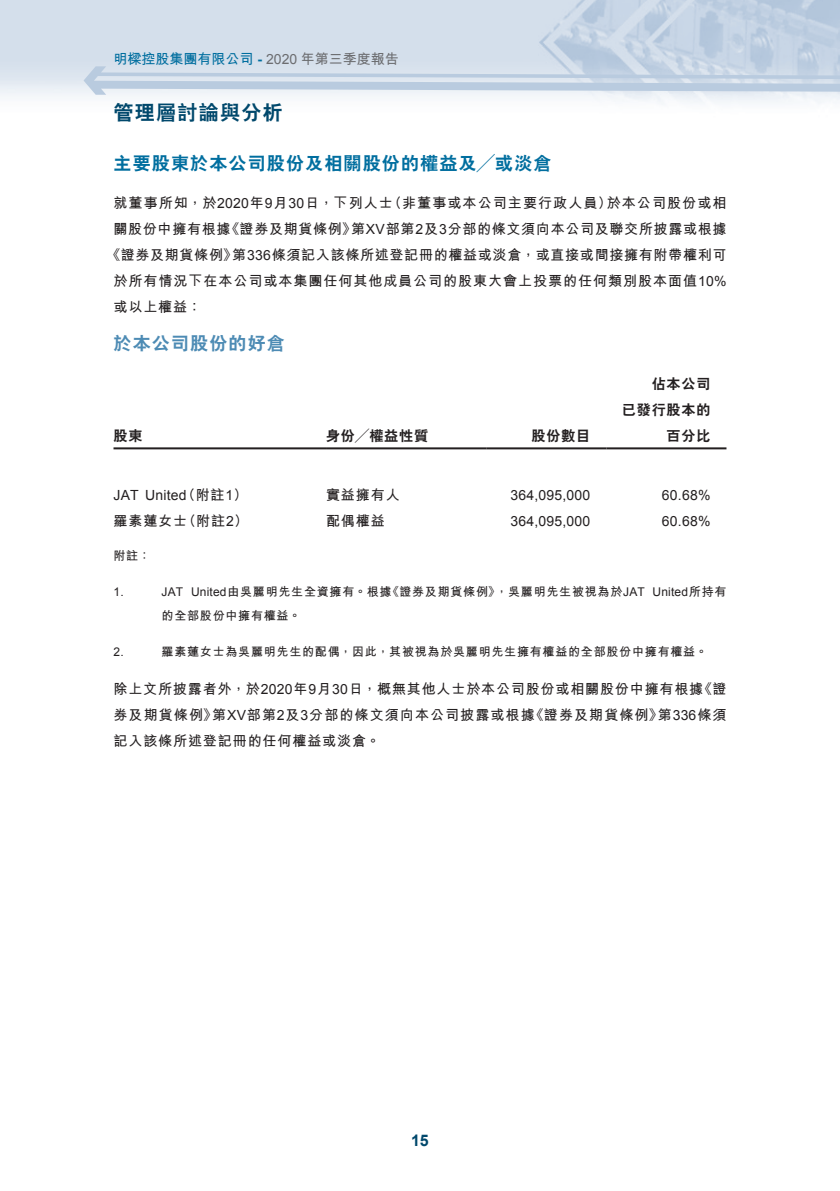
<style>
.page{position:relative;width:840px;height:1191px;background:#fff}
.page>*{position:absolute;margin:0;border:0;box-sizing:border-box;transform-origin:0 0}
.t1{font:800 20px "C Hei 2 HK";letter-spacing:.065em;color:#00486c}
.t2{font:800 18px "C Hei 2 HK";letter-spacing:.065em;color:#006e9f}
.t3{font:800 18px "C Hei 2 HK";letter-spacing:.065em;color:#4d8bb4}
.t4{font:700 16px "Arial";color:#00486c}
.t5{font:700 14px/26px "M Hei HK";letter-spacing:.065em;color:#231f20}
.t6{font:14px "Arial";letter-spacing:.015em;color:#231f20}
.t7{font:800 14px/26px "C Hei 2 HK";letter-spacing:.065em;color:#231f20;text-align:right}
.t8{font:700 14px "M Hei HK";color:#006e9f}
.t9{font:700 12px "M Hei HK";letter-spacing:.065em;color:#231f20}
.t10{font:12px "Arial";letter-spacing:.015em;color:#231f20}
.s1{font-family:"Arial"}
.s2{font-family:"Arial";font-weight:400;color:#6c6d70}
.s3{color:#6c6d70}
.s4{font-family:"Arial";font-weight:400}
.s5{font-family:"M Hei HK";font-weight:700}
</style>
<div class="page">
<img style="left:0;top:0;width:839px;height:450px">
<svg style="left:83px;top:66px;width:756px;height:29px;background:#cedae8"></svg>
<hr style="left:113px;top:447px;width:213px;height:2px;background:#231f20">
<hr style="left:326px;top:447px;width:160px;height:2px;background:#231f20">
<hr style="left:486px;top:447px;width:120px;height:2px;background:#231f20">
<hr style="left:606px;top:447px;width:120px;height:2px;background:#231f20">
<p class="t8" style="left:113px;top:48px;width:287px">明樑控股集團有限公司 <span class="s1">-</span> <span class="s2">2020</span> <span class="s3">年第三季度報告</span></p>
<h1 class="t1" style="left:113px;top:99px;width:170px">管理層討論與分析</h1>
<p class="t2" style="left:113px;top:151px;width:439px">主要股東於本公司股份及相關股份的權益及╱或淡倉</p>
<p class="t5" style="left:387px;top:189px;width:225px">（非董事或本公司主要行政人員）</p>
<p class="t5" style="left:351px;top:189px;width:377px;text-indent:-237px">就董事所知，於<span class="s4">2020</span>年<span class="s4">9</span>月<span class="s4">30</span>日，下列人士<br>第<span class="s4">XV</span>部第<span class="s4">2</span>及<span class="s4">3</span>分部的條文須向本公司及聯交所披露或根據</p>
<p class="t5" style="left:606px;top:189px;width:121px">於本公司股份或相</p>
<p class="t5" style="left:225px;top:215px;width:132px">《證券及期貨條例》</p>
<p class="t5" style="left:113px;top:215px;width:118px">關股份中擁有根據</p>
<p class="t5" style="left:232px;top:241px;width:495px">第<span class="s4">336</span>條須記入該條所述登記冊的權益或淡倉，或直接或間接擁有附帶權利可</p>
<p class="t5" style="left:113px;top:241px;width:614px;text-indent:-7px">《證券及期貨條例》<br>於所有情況下在本公司或本集團任何其他成員公司的股東大會上投票的任何類別股本面值<span class="s4">10%</span>或以上權益：</p>
<p class="t3" style="left:113px;top:331px;width:173px">於本公司股份的好倉</p>
<p class="t7" style="left:113px;top:422px;width:30px">股東</p>
<p class="t7" style="left:326px;top:422px;width:103px">身份╱權益性質</p>
<p class="t7" style="left:531px;top:422px;width:60px">股份數目</p>
<p class="t7" style="left:621px;top:370px;width:90px">佔本公司<br>已發行股本的百分比</p>
<p class="t5" style="left:181px;top:480px;width:67px">（附註 ）<span class="s4">1</span></p>
<p class="t6" style="left:113px;top:485px;width:74px">JAT United</p>
<p class="t5" style="left:326px;top:480px;width:75px">實益擁有人</p>
<p class="t6" style="left:510px;top:485px;width:81px">364,095,000</p>
<p class="t6" style="left:661px;top:485px;width:50px">60.68%</p>
<p class="t5" style="left:182px;top:506px;width:67px">（附註 ）<span class="s4">2</span></p>
<p class="t5" style="left:113px;top:506px;width:75px">羅素蓮女士</p>
<p class="t9" style="left:113px;top:547px;width:38px">附註：</p>
<p class="t5" style="left:326px;top:506px;width:60px">配偶權益</p>
<p class="t6" style="left:510px;top:511px;width:81px">364,095,000</p>
<p class="t6" style="left:661px;top:511px;width:50px">60.68%</p>
<p class="t10" style="left:113px;top:584px;width:12px">1.</p>
<p class="t10" style="left:113px;top:644px;width:12px">2.</p>
<p class="t10" style="left:161px;top:584px;width:23px">JAT</p>
<p class="t9" style="left:387px;top:583px;width:114px">《證券及期貨條例》</p>
<p class="t9" style="left:191px;top:583px;width:202px"><span class="s4">United</span>由吳麗明先生全資擁有。根據</p>
<p class="t9" style="left:495px;top:583px;width:150px">，吳麗明先生被視為於<span class="s4">JAT</span></p>
<p class="t10" style="left:652px;top:584px;width:75px">United<span class="s5">所持有</span></p>
<p class="t9" style="left:161px;top:607px;width:141px">的全部股份中擁有權益。</p>
<p class="t9" style="left:161px;top:643px;width:547px">羅素蓮女士為吳麗明先生的配偶，因此，其被視為於吳麗明先生擁有權益的全部股份中擁有權益。</p>
<p class="t5" style="left:657px;top:675px;width:70px;text-indent:-544px">除上文所披露者外，於<span class="s4">2020</span>年<span class="s4">9</span>月<span class="s4">30</span>日，概無其他人士於本公司股份或相關股份中擁有根據第<span class="s4">336</span>條須</p>
<p class="t5" style="left:697px;top:675px;width:30px">《證</p>
<p class="t5" style="left:113px;top:701px;width:268px">券及期貨條例》<br>記入該條所述登記冊的任何權益或淡倉。</p>
<p class="t5" style="left:529px;top:701px;width:134px">《證券及期貨條例》</p>
<p class="t5" style="left:212px;top:701px;width:324px">第<span class="s4">XV</span>部第<span class="s4">2</span>及<span class="s4">3</span>分部的條文須向本公司披露或根據</p>
<p class="t4" style="left:411px;top:1130px;width:19px">15</p>
</div>
